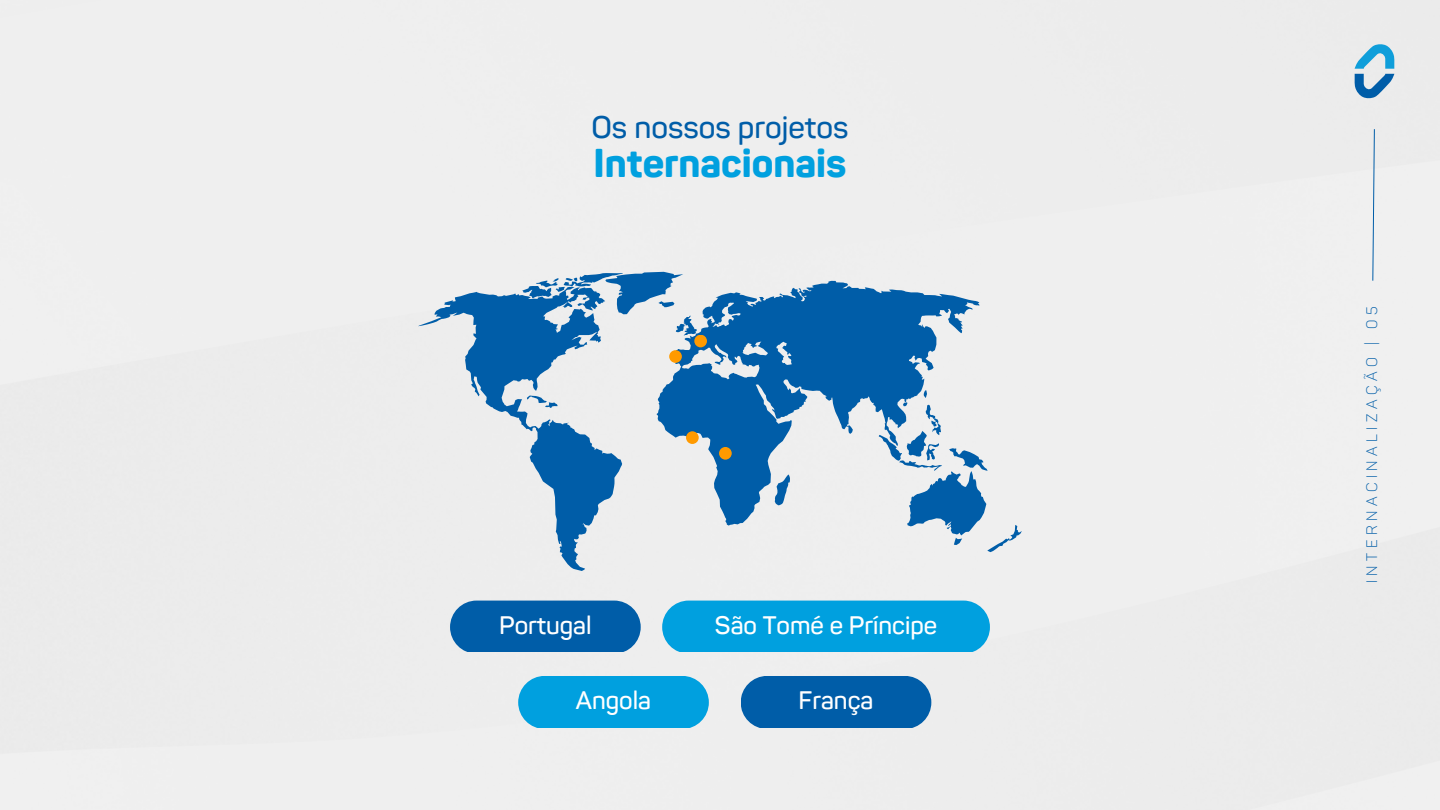
<style>
.page{position:relative;width:1440px;height:810px;background:#eee}
.page>*{position:absolute;margin:0;border:0;box-sizing:border-box;transform-origin:0 0}
.t1{font:800 39.7px "Panton";color:#00a0df}
.t2{font:600 30.8px "Panton";color:#005da8}
.t3{font:600 25px "Panton";color:#fff}
.t4{font:300 15px "Panton";letter-spacing:.3em;color:#005da8}
</style>
<div class="page">
<div style="left:450px;top:601px;width:191px;height:51px;background:#005da8"></div>
<div style="left:741px;top:676px;width:190px;height:51px;background:#005da8"></div>
<div style="left:518px;top:676px;width:191px;height:51px;background:#00a0df"></div>
<div style="left:662px;top:601px;width:328px;height:51px;background:#00a0df"></div>
<svg style="left:418px;top:272px;width:604px;height:299px;fill:#eee"></svg>
<div style="left:719px;top:447px;width:13px;height:13px;background:#ff9a00;border-radius:50%"></div>
<div style="left:686px;top:431px;width:13px;height:13px;background:#ff9a00;border-radius:50%"></div>
<div style="left:669px;top:350px;width:13px;height:13px;background:#ff9a00;border-radius:50%"></div>
<div style="left:694px;top:335px;width:13px;height:12px;background:#ff9a00;border-radius:50%"></div>
<svg style="left:1355px;top:44px;width:39px;height:54px;background:#81b8d7"></svg>
<svg style="left:1372px;top:128px;width:3px;height:153px"></svg>
<p class="t2" style="left:591px;top:109px;width:259px">Os nossos projetos</p>
<h1 class="t1" style="left:593px;top:140px;width:255px">Internacionais</h1>
<p class="t3" style="left:499px;top:610px;width:94px">Portugal</p>
<p class="t3" style="left:715px;top:610px;width:224px">São Tomé e Príncipe</p>
<p class="t3" style="left:576px;top:686px;width:77px">Angola</p>
<p class="t3" style="left:799px;top:686px;width:77px">França</p>
<p class="t4" style="left:1363px;top:583px;width:278px;rotate:-90deg">INTERNACINALIZAÇÃO | 05</p>
</div>
